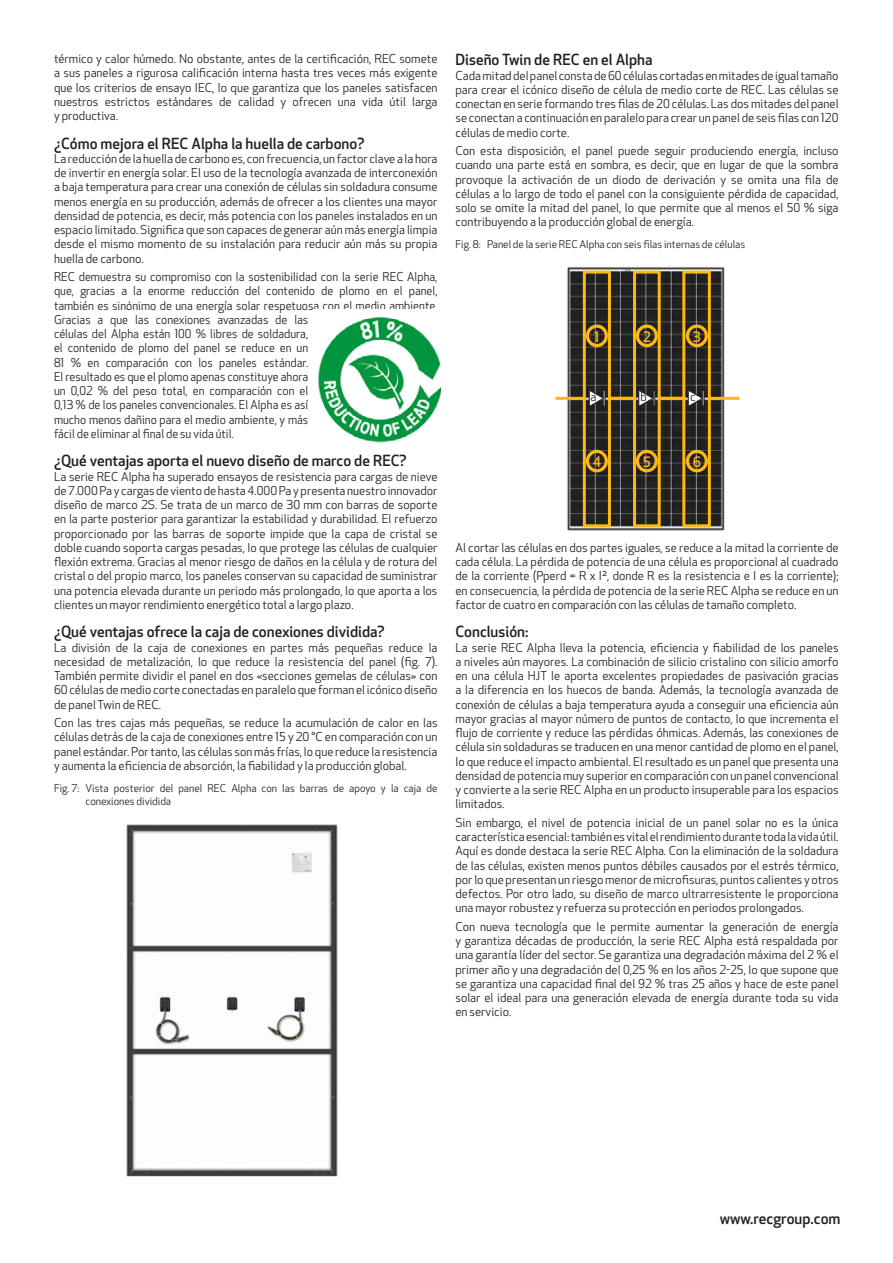
<style>
.page{position:relative;width:893px;height:1263px;background:#fff}
.page>*{position:absolute;margin:0;border:0;box-sizing:border-box;transform-origin:0 0}
.Subtitle{font:500 15px "Apex New";color:#231f20}
.Introduction_Text{font:500 14.1px "Apex New";color:#fcb814}
.Body_Text{font:12px/14.2px "Apex New";color:#231f20;text-align:justify}
.Introduction_Text-2{font:12px "Apex New";color:#231f20}
.Caption_Text{font:10.5px/13.5px "Apex New";color:#231f20}
</style>
<div class="page">
<svg style="left:555px;top:269px;width:185px;height:260px"></svg>
<div style="left:586px;top:324px;width:22px;height:23px;border:3px solid #fcb814;border-radius:50%"></div>
<div style="left:586px;top:450px;width:22px;height:22px;border:3px solid #fcb814;border-radius:50%"></div>
<div style="left:636px;top:324px;width:22px;height:23px;border:3px solid #fcb814;border-radius:50%"></div>
<div style="left:636px;top:450px;width:22px;height:22px;border:3px solid #fcb814;border-radius:50%"></div>
<div style="left:686px;top:324px;width:22px;height:23px;border:3px solid #fcb814;border-radius:50%"></div>
<div style="left:686px;top:450px;width:22px;height:22px;border:3px solid #fcb814;border-radius:50%"></div>
<img style="left:126px;top:824px;width:212px;height:353px">
<img style="left:317px;top:317px;width:124px;height:126px">
<p class="Body_Text" style="left:54px;top:52px;width:385px">térmico y calor húmedo. No obstante, antes de la certificación, REC somete a sus paneles a rigurosa calificación interna hasta tres veces más exigente que los criterios de ensayo IEC, lo que garantiza que los paneles satisfacen nuestros estrictos estándares de calidad y ofrecen una vida útil larga y productiva.</p>
<p class="Subtitle" style="left:54px;top:133px;width:312px">¿Cómo mejora el REC Alpha la huella de carbono?</p>
<p class="Body_Text" style="left:54px;top:151px;width:385px">La reducción de la huella de carbono es, con frecuencia, un factor clave a la hora de invertir en energía solar. El uso de la tecnología avanzada de interconexión a baja temperatura para crear una conexión de células sin soldadura consume menos energía en su producción, además de ofrecer a los clientes una mayor densidad de potencia, es decir, más potencia con los paneles instalados en un espacio limitado. Significa que son capaces de generar aún más energía limpia desde el mismo momento de su instalación para reducir aún más su propia huella de carbono.</p>
<p class="Body_Text" style="left:54px;top:270px;width:385px;text-align:left">REC demuestra su compromiso con la sostenibilidad con la serie REC Alpha, que, gracias a la enorme reducción del contenido de plomo en el panel, también es sinónimo de una energía solar respetuosa con el medio ambiente.<br>Gracias a que las conexiones avanzadas de las<br>células del Alpha están 100 % libres de soldadura,<br>el contenido de plomo del panel se reduce en un<br>81 % en comparación con los paneles estándar.<br>El resultado es que el plomo apenas constituye ahora<br>un 0,02 % del peso total, en comparación con el<br>0,13 % de los paneles convencionales. El Alpha es así<br>mucho menos dañino para el medio ambiente, y más<br>fácil de eliminar al final de su vida útil.</p>
<p class="Subtitle" style="left:54px;top:451px;width:354px">¿Qué ventajas aporta el nuevo diseño de marco de REC?</p>
<p class="Body_Text" style="left:54px;top:469px;width:385px">La serie REC Alpha ha superado ensayos de resistencia para cargas de nieve de 7.000 Pa y cargas de viento de hasta 4.000 Pa y presenta nuestro innovador diseño de marco 2S. Se trata de un marco de 30 mm con barras de soporte en la parte posterior para garantizar la estabilidad y durabilidad. El refuerzo proporcionado por las barras de soporte impide que la capa de cristal se doble cuando soporta cargas pesadas, lo que protege las células de cualquier flexión extrema. Gracias al menor riesgo de daños en la célula y de rotura del cristal o del propio marco, los paneles conservan su capacidad de suministrar una potencia elevada durante un periodo más prolongado, lo que aporta a los clientes un mayor rendimiento energético total a largo plazo.</p>
<p class="Subtitle" style="left:54px;top:622px;width:332px">¿Qué ventajas ofrece la caja de conexiones dividida?</p>
<p class="Body_Text" style="left:54px;top:640px;width:385px">La división de la caja de conexiones en partes más pequeñas reduce la necesidad de metalización, lo que reduce la resistencia del panel (fig. 7).<br>También permite dividir el panel en dos «secciones gemelas de células» con 60 células de medio corte conectadas en paralelo que forman el icónico diseño de panel Twin de REC.</p>
<p class="Body_Text" style="left:54px;top:716px;width:385px">Con las tres cajas más pequeñas, se reduce la acumulación de calor en las células detrás de la caja de conexiones entre 15 y 20 °C en comparación con un panel estándar. Por tanto, las células son más frías, lo que reduce la resistencia y aumenta la eficiencia de absorción, la fiabilidad y la producción global.</p>
<p class="Caption_Text" style="left:86px;top:781px;width:353px;text-indent:-32px">Fig. 7: Vista posterior del panel REC Alpha con las barras de apoyo y la caja de conexiones dividida</p>
<p class="Subtitle" style="left:455px;top:50px;width:199px">Diseño Twin de REC en el Alpha</p>
<p class="Body_Text" style="left:455px;top:68px;width:385px">Cada mitad del panel consta de 60 células cortadas en mitades de igual tamaño para crear el icónico diseño de célula de medio corte de REC. Las células se conectan en serie formando tres filas de 20 células. Las dos mitades del panel se conectan a continuación en paralelo para crear un panel de seis filas con 120 células de medio corte.</p>
<p class="Body_Text" style="left:455px;top:144px;width:385px">Con esta disposición, el panel puede seguir produciendo energía, incluso cuando una parte está en sombra, es decir, que en lugar de que la sombra provoque la activación de un diodo de derivación y se omita una fila de células a lo largo de todo el panel con la consiguiente pérdida de capacidad, solo se omite la mitad del panel, lo que permite que al menos el 50 % siga contribuyendo a la producción global de energía.</p>
<p class="Caption_Text" style="left:455px;top:238px;width:291px">Fig. 8: Panel de la serie REC Alpha con seis filas internas de células</p>
<p class="Introduction_Text" style="left:595px;top:327px;width:6px">1</p>
<p class="Introduction_Text" style="left:643px;top:327px;width:10px">2</p>
<p class="Introduction_Text" style="left:693px;top:327px;width:10px">3</p>
<p class="Introduction_Text-2" style="left:591px;top:389px;width:7px">a</p>
<p class="Introduction_Text-2" style="left:641px;top:389px;width:8px">b</p>
<p class="Introduction_Text-2" style="left:690px;top:389px;width:7px">c</p>
<p class="Introduction_Text" style="left:593px;top:452px;width:10px">4</p>
<p class="Introduction_Text" style="left:643px;top:452px;width:10px">5</p>
<p class="Introduction_Text" style="left:693px;top:452px;width:10px">6</p>
<p class="Body_Text" style="left:455px;top:540px;width:385px">Al cortar las células en dos partes iguales, se reduce a la mitad la corriente de cada célula. La pérdida de potencia de una célula es proporcional al cuadrado de la corriente (Pperd = R x I², donde R es la resistencia e I es la corriente); en consecuencia, la pérdida de potencia de la serie REC Alpha se reduce en un factor de cuatro en comparación con las células de tamaño completo.</p>
<p class="Subtitle" style="left:455px;top:622px;width:74px">Conclusión:</p>
<p class="Body_Text" style="left:455px;top:640px;width:385px">La serie REC Alpha lleva la potencia, eficiencia y fiabilidad de los paneles a niveles aún mayores. La combinación de silicio cristalino con silicio amorfo en una célula HJT le aporta excelentes propiedades de pasivación gracias a la diferencia en los huecos de banda. Además, la tecnología avanzada de conexión de células a baja temperatura ayuda a conseguir una eficiencia aún mayor gracias al mayor número de puntos de contacto, lo que incrementa el flujo de corriente y reduce las pérdidas óhmicas. Además, las conexiones de célula sin soldaduras se traducen en una menor cantidad de plomo en el panel, lo que reduce el impacto ambiental. El resultado es un panel que presenta una densidad de potencia muy superior en comparación con un panel convencional y convierte a la serie REC Alpha en un producto insuperable para los espacios limitados.</p>
<p class="Body_Text" style="left:455px;top:815px;width:385px">Sin embargo, el nivel de potencia inicial de un panel solar no es la única característica esencial: también es vital el rendimiento durante toda la vida útil.<br>Aquí es donde destaca la serie REC Alpha. Con la eliminación de la soldadura de las células, existen menos puntos débiles causados por el estrés térmico, por lo que presentan un riesgo menor de microfisuras, puntos calientes y otros defectos. Por otro lado, su diseño de marco ultrarresistente le proporciona una mayor robustez y refuerza su protección en periodos prolongados.</p>
<p class="Body_Text" style="left:455px;top:919px;width:385px">Con nueva tecnología que le permite aumentar la generación de energía y garantiza décadas de producción, la serie REC Alpha está respaldada por una garantía líder del sector. Se garantiza una degradación máxima del 2 % el primer año y una degradación del 0,25 % en los años 2-25, lo que supone que se garantiza una capacidad final del 92 % tras 25 años y hace de este panel solar el ideal para una generación elevada de energía durante toda su vida en servicio.</p>
<p class="Subtitle" style="left:720px;top:1209px;width:122px">www.recgroup.com</p>
</div>
